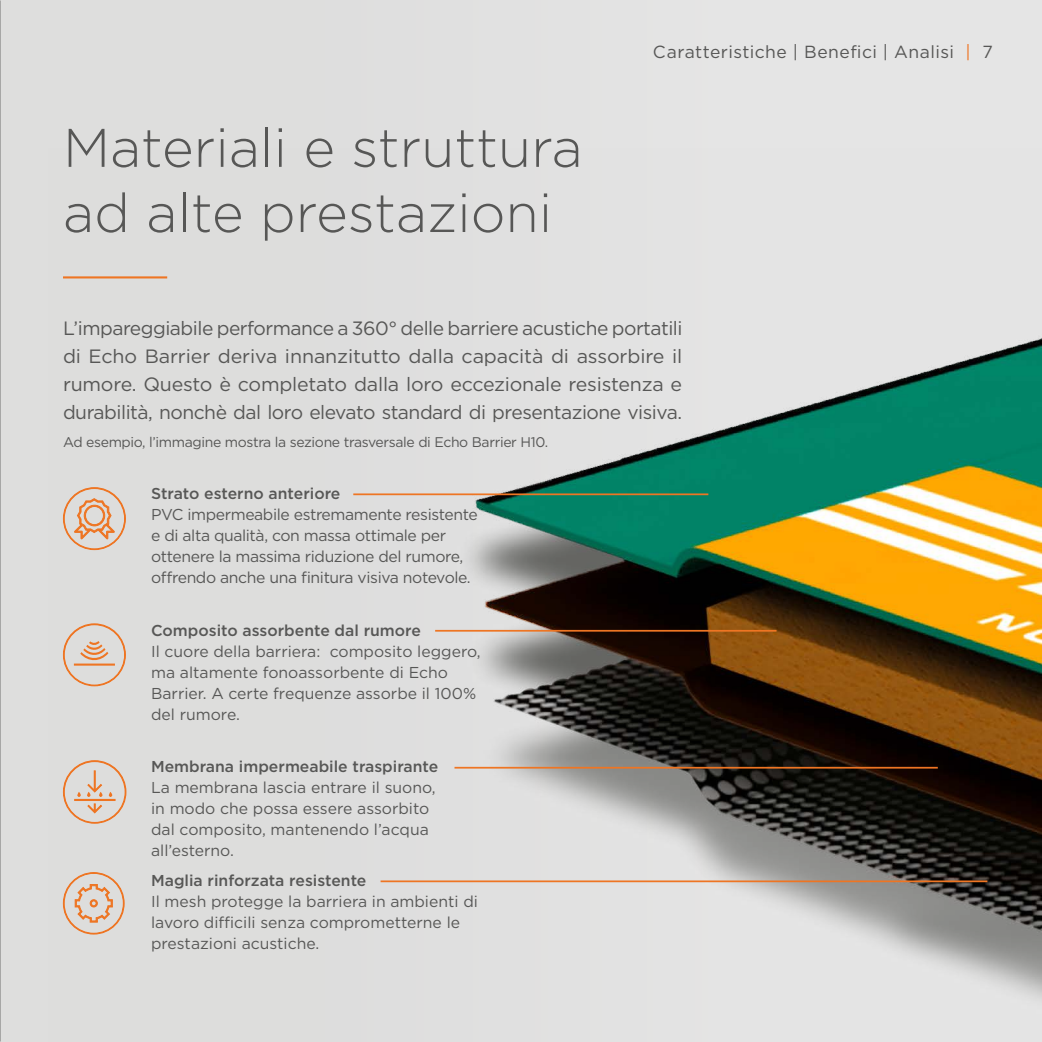
<style>
.page{position:relative;width:1042px;height:1042px;background:#e0e0df}
.page>*{position:absolute;margin:0;border:0;box-sizing:border-box;transform-origin:0 0}
.t1{font:300 54.25px "Gotham";color:#575756}
.Paragraph_Style_3{font:19.25px/28px "Gotham";letter-spacing:-.025em;color:#575756;text-align:justify}
.bodycopy{font:17.5px "Gotham";letter-spacing:.025em;color:#575756}
.t2{font:15.75px/21px "Gotham";color:#575756}
.t3{font:15.75px/21px "Gotham";letter-spacing:-.025em;color:#575756}
.Paragraph_Style_3-2{font:14px "Gotham";letter-spacing:-.025em;color:#575756}
.s1{color:#ee7523}
.s2{font-weight:500}
</style>
<div class="page">
<img style="left:62px;top:276px;width:980px;height:719px">
<img style="left:0;top:675px;width:1px;height:367px">
<hr style="left:353px;top:493px;width:355px;height:2px;background:#ee7523">
<hr style="left:454px;top:767px;width:484px;height:1px;background:#ee7523">
<hr style="left:380px;top:880px;width:607px;height:2px;background:#ee7523">
<hr style="left:435px;top:630px;width:341px;height:1px;background:#ee7523">
<svg style="left:63px;top:487px;width:63px;height:63px"></svg>
<svg style="left:63px;top:623px;width:63px;height:64px"></svg>
<svg style="left:63px;top:760px;width:64px;height:64px"></svg>
<svg style="left:63px;top:872px;width:62px;height:63px"></svg>
<hr style="left:63px;top:276px;width:104px;height:2px;background:#ee7523">
<p class="t1" style="left:63px;top:118px;width:521px">Materiali e struttura</p>
<p class="t1" style="left:63px;top:183px;width:491px">ad alte prestazioni</p>
<p class="bodycopy" style="left:653px;top:41px;width:341px">Caratteristiche | Benefici | Analisi <span class="s1">|</span> 7</p>
<p class="Paragraph_Style_3" style="left:63px;top:313px;width:621px">L’impareggiabile performance a 360° delle barriere acustiche portatili di Echo Barrier deriva innanzitutto dalla capacità di assorbire il rumore. Questo è completato dalla loro eccezionale resistenza e durabilità, nonchè dal loro elevato standard di presentazione visiva.</p>
<p class="Paragraph_Style_3-2" style="left:63px;top:433px;width:487px">Ad esempio, l’immagine mostra la sezione trasversale di Echo Barrier H10.</p>
<p class="t3" style="left:151px;top:483px;width:328px"><span class="s2">Strato esterno anteriore<br></span>PVC impermeabile estremamente resistente e di alta qualità, con massa ottimale per ottenere la massima riduzione del rumore, offrendo anche una finitura visiva notevole.</p>
<p class="t2" style="left:151px;top:619px;width:331px"><span class="s2">Composito assorbente dal rumore<br></span>Il cuore della barriera: composito leggero, ma altamente fonoassorbente di Echo Barrier. A certe frequenze assorbe il 100% del rumore.</p>
<p class="t2" style="left:151px;top:756px;width:289px"><span class="s2">Membrana impermeabile traspirante<br></span>La membrana lascia entrare il suono, in modo che possa essere assorbito dal composito, mantenendo l’acqua all’esterno.</p>
<p class="t2" style="left:151px;top:869px;width:328px"><span class="s2">Maglia rinforzata resistente<br></span>Il mesh protegge la barriera in ambienti di lavoro difficili senza comprometterne le prestazioni acustiche.</p>
</div>
